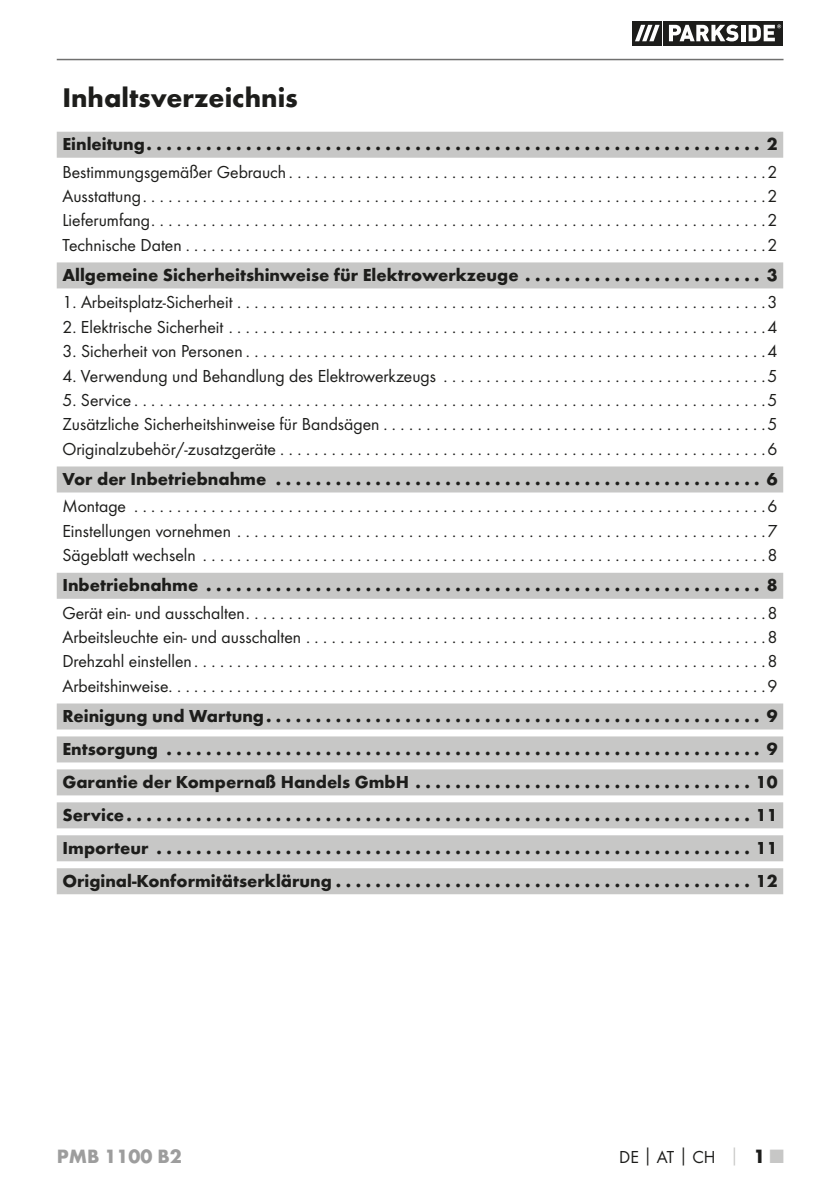
<style>
.page{position:relative;width:840px;height:1191px;background:#fff}
.page>*{position:absolute;margin:0;border:0;box-sizing:border-box;transform-origin:0 0}
.t1{font:700 28px "Futura";color:#1d1d1b}
.t2{font:700 20px "Futura";color:#9d9d9d}
.t3{font:18px/24.4px "Futura Boo";color:#1d1d1b;text-align:justify}
.t4{font:700 18px/33px "Futura";color:#1d1d1b;text-align:justify}
.s1{font-family:"Futura";font-weight:700}
.s2{font-family:"Futura";font-weight:700;color:#c7c7c6}
.s3{font-family:"Futura";font-weight:700;font-size:20px}
.s4{font-family:"Futura";font-weight:700;font-size:20px;color:#c7c7c6}
</style>
<div class="page">
<hr style="left:57px;top:59px;width:726px;height:1px;background:#70706f">
<svg style="left:661px;top:21px;width:1px;height:24px"></svg>
<svg style="left:632px;top:21px;width:29px;height:24px"></svg>
<svg style="left:663px;top:21px;width:119px;height:24px"></svg>
<svg style="left:634px;top:25px;width:25px;height:16px"></svg>
<svg style="left:668px;top:25px;width:70px;height:16px"></svg>
<svg style="left:740px;top:25px;width:4px;height:16px"></svg>
<svg style="left:748px;top:24px;width:32px;height:17px"></svg>
<div style="left:57px;top:132px;width:725px;height:26px;background:#c7c7c6"></div>
<div style="left:57px;top:262px;width:725px;height:26px;background:#c7c7c6"></div>
<div style="left:57px;top:466px;width:725px;height:26px;background:#c7c7c6"></div>
<div style="left:57px;top:573px;width:725px;height:26px;background:#c7c7c6"></div>
<div style="left:57px;top:703px;width:725px;height:26px;background:#c7c7c6"></div>
<div style="left:57px;top:736px;width:725px;height:26px;background:#c7c7c6"></div>
<div style="left:57px;top:769px;width:725px;height:26px;background:#c7c7c6"></div>
<div style="left:57px;top:802px;width:725px;height:26px;background:#c7c7c6"></div>
<div style="left:57px;top:835px;width:725px;height:26px;background:#c7c7c6"></div>
<div style="left:57px;top:868px;width:725px;height:26px;background:#c7c7c6"></div>
<h1 class="t1" style="left:62px;top:86px;width:237px">Inhaltsverzeichnis</h1>
<p class="t4" style="left:62px;top:129px;width:716px">Einleitung .............................................................. 2</p>
<p class="t3" style="left:62px;top:160px;width:716px">Bestimmungsgemäßer Gebrauch ........................................................2<br>Ausstattung .........................................................................2<br>Lieferumfang ........................................................................2<br>Technische Daten ....................................................................2</p>
<p class="t4" style="left:62px;top:260px;width:716px">Allgemeine Sicherheitshinweise für Elektrowerkzeuge . . . . . . . . . . . . . . . . . . . . . . . . 3</p>
<p class="t3" style="left:62px;top:291px;width:716px">1. Arbeitsplatz-Sicherheit ..............................................................3</p>
<p class="t3" style="left:62px;top:315px;width:716px">2. Elektrische Sicherheit ...............................................................4</p>
<p class="t3" style="left:62px;top:340px;width:716px">3. Sicherheit von Personen .............................................................4</p>
<p class="t3" style="left:62px;top:364px;width:716px">4. Verwendung und Behandlung des Elektrowerkzeugs . . . . . . . . . . . . . . . . . . . . . . . . . . . . . . . . . . . . . .5</p>
<p class="t3" style="left:62px;top:389px;width:716px">5. Service ..........................................................................5<br>Zusätzliche Sicherheitshinweise für Bandsägen .............................................5<br>Originalzubehör/-zusatzgeräte .........................................................6</p>
<p class="t4" style="left:62px;top:464px;width:716px">Vor der Inbetriebnahme ................................................. 6</p>
<p class="t3" style="left:62px;top:495px;width:716px">Montage ..........................................................................6<br>Einstellungen vornehmen ..............................................................7<br>Sägeblatt wechseln ..................................................................8</p>
<p class="t4" style="left:62px;top:570px;width:716px">Inbetriebnahme ........................................................ 8</p>
<p class="t3" style="left:62px;top:601px;width:716px">Gerät ein- und ausschalten .............................................................8<br>Arbeitsleuchte ein- und ausschalten ......................................................8<br>Drehzahl einstellen ...................................................................8<br>Arbeitshinweise. . . . . . . . . . . . . . . . . . . . . . . . . . . . . . . . . . . . . . . . . . . . . . . . . . . . . . . . . . . . . . . . . . . . . .9</p>
<p class="t4" style="left:62px;top:700px;width:716px">Reinigung und Wartung .................................................. 9<br>Entsorgung ............................................................ 9<br>Garantie der Kompernaß Handels GmbH ..................................10<br>Service ...............................................................11<br>Importeur ............................................................11<br>Original-Konformitätserklärung ..........................................12</p>
<p class="t2" style="left:57px;top:1147px;width:127px">PMB 1100 B2</p>
<p class="t3" style="left:618px;top:1145px;width:166px">DE<span class="s1">│</span>AT<span class="s1">│</span>CH <span class="s2">│</span> <span class="s3">1</span> <span class="s4">■</span></p>
</div>
